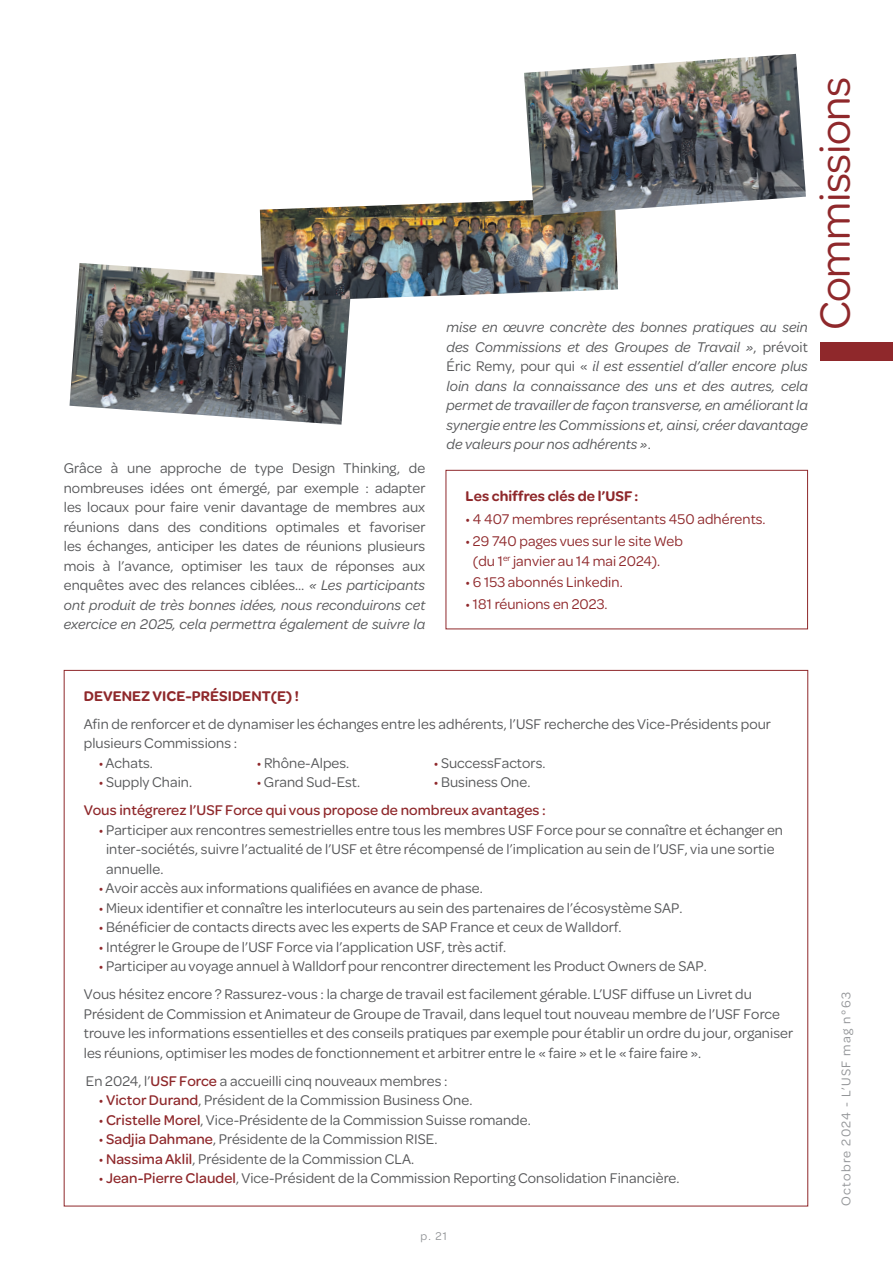
<style>
.page{position:relative;width:893px;height:1263px;background:#fff}
.page>*{position:absolute;margin:0;border:0;box-sizing:border-box;transform-origin:0 0}
.t1{font:45px "Omnes";letter-spacing:-.01em;color:#8f282b}
.t2{font:15px/19.5px "Omnes";letter-spacing:.005em;color:#57585a}
.t3{font:italic 15px/19.5px "Omnes";letter-spacing:.005em;color:#57585a;text-align:justify}
.t4{font:15px/19.5px "Omnes";letter-spacing:.005em;color:#8f282b}
.t5{font:500 15px/28px "Omnes";letter-spacing:.005em;color:#8f282b}
.t6{font:600 15px "Omnes";letter-spacing:.005em;color:#8f282b}
.t7{font:13.5px "Omnes";letter-spacing:.1em;color:#939598}
.t8{font:12px "Omnes";color:#939598}
.s1{font-style:italic}
.s2{font-style:normal}
.s3{color:#8f282b}
.s4{font-weight:400}
.s5{font-weight:400;color:#57585a}
.s6{font-weight:500;color:#8f282b}
</style>
<div class="page">
<div style="left:821px;top:342px;width:72px;height:18px;background:#8f282b"></div>
<div style="left:446px;top:470px;width:362px;height:159px;border:1px solid #8f282b"></div>
<img style="left:70px;top:263px;width:280px;height:162px">
<img style="left:260px;top:200px;width:358px;height:102px">
<img style="left:524px;top:54px;width:282px;height:162px">
<p class="t2" style="left:64px;top:458px;width:363px;text-align:justify">Grâce à une approche de type Design Thinking, de nombreuses idées ont émergé, par exemple : adapter les locaux pour faire venir davantage de membres aux réunions dans des conditions optimales et favoriser les échanges, anticiper les dates de réunions plusieurs mois à l’avance, optimiser les taux de réponses aux enquêtes avec des relances ciblées… <span class="s1">« Les participants ont produit de très bonnes idées, nous reconduirons cet exercice en 2025, cela permettra également de suivre la</span></p>
<p class="t3" style="left:446px;top:317px;width:363px">mise en œuvre concrète des bonnes pratiques au sein des Commissions et des Groupes de Travail »<span class="s2">, prévoit Éric Remy, pour qui «</span> il est essentiel d’aller encore plus loin dans la connaissance des uns et des autres, cela permet de travailler de façon transverse, en améliorant la synergie entre les Commissions et, ainsi, créer davantage de valeurs pour nos adhérents »<span class="s2">.</span></p>
<h1 class="t1" style="left:805px;top:330px;width:255px;rotate:-90deg">Commissions</h1>
<p class="t6" style="left:466px;top:485px;width:174px">Les chiffres clés de l’USF :</p>
<p class="t4" style="left:466px;top:509px;width:302px">• 4 407 membres représentants 450 adhérents.</p>
<p class="t4" style="left:473px;top:530px;width:211px;text-indent:-7px">• 29 740 pages vues sur le site Web (du 1<sup>er</sup> janvier au 14 mai 2024).</p>
<p class="t4" style="left:466px;top:571px;width:159px">• 6 153 abonnés Linkedin.</p>
<p class="t4" style="left:466px;top:593px;width:144px">• 181 réunions en 2023.</p>
<p class="t6" style="left:84px;top:685px;width:217px">DEVENEZ VICE-PRÉSIDENT(E) !</p>
<p class="t2" style="left:84px;top:713px;width:689px">Afin de renforcer et de dynamiser les échanges entre les adhérents, l’USF recherche des Vice-Présidents pour plusieurs Commissions :</p>
<p class="t2" style="left:99px;top:752px;width:56px"><span class="s3">•</span> Achats.</p>
<p class="t2" style="left:257px;top:752px;width:94px"><span class="s3">•</span> Rhône-Alpes.</p>
<p class="t2" style="left:434px;top:752px;width:113px"><span class="s3">•</span> SuccessFactors.</p>
<p class="t2" style="left:99px;top:772px;width:95px"><span class="s3">•</span> Supply Chain.</p>
<p class="t2" style="left:257px;top:772px;width:105px"><span class="s3">•</span> Grand Sud-Est.</p>
<p class="t5" style="left:84px;top:767px;width:464px;text-indent:350px"><span class="s4">•</span> <span class="s5">Business One.<br></span>Vous intégrerez l’USF Force qui vous propose de nombreux avantages :</p>
<p class="t2" style="left:106px;top:819px;width:678px;text-indent:-7px"><span class="s3">•</span> Participer aux rencontres semestrielles entre tous les membres USF Force pour se connaître et échanger en inter-sociétés, suivre l’actualité de l’USF et être récompensé de l’implication au sein de l’USF, via une sortie annuelle.</p>
<p class="t2" style="left:99px;top:878px;width:386px"><span class="s3">•</span> Avoir accès aux informations qualifiées en avance de phase.</p>
<p class="t2" style="left:99px;top:897px;width:585px"><span class="s3">•</span> Mieux identifier et connaître les interlocuteurs au sein des partenaires de l’écosystème SAP.</p>
<p class="t2" style="left:99px;top:917px;width:524px"><span class="s3">•</span> Bénéficier de contacts directs avec les experts de SAP France et ceux de Walldorf.</p>
<p class="t2" style="left:99px;top:936px;width:409px"><span class="s3">•</span> Intégrer le Groupe de l’USF Force via l’application USF, très actif.</p>
<p class="t2" style="left:84px;top:951px;width:670px;line-height:28px;text-indent:15px"><span class="s3">•</span> Participer au voyage annuel à Walldorf pour rencontrer directement les Product Owners de SAP.<br>Vous hésitez encore ? Rassurez-vous : la charge de travail est facilement gérable. L’USF diffuse un Livret du</p>
<p class="t2" style="left:84px;top:1003px;width:711px">Président de Commission et Animateur de Groupe de Travail, dans lequel tout nouveau membre de l’USF Force trouve les informations essentielles et des conseils pratiques par exemple pour établir un ordre du jour, organiser les réunions, optimiser les modes de fonctionnement et arbitrer entre le « faire » et le « faire faire ».</p>
<p class="t2" style="left:86px;top:1070px;width:363px">En 2024, l’<span class="s6">USF Force</span> a accueilli cinq nouveaux membres :</p>
<p class="t2" style="left:99px;top:1090px;width:375px"><span class="s3">•</span> <span class="s6">Victor Durand</span>, Président de la Commission Business One.</p>
<p class="t2" style="left:99px;top:1109px;width:434px"><span class="s3">•</span> <span class="s6">Cristelle Morel</span>, Vice-Présidente de la Commission Suisse romande.</p>
<p class="t2" style="left:99px;top:1129px;width:340px"><span class="s3">•</span> <span class="s6">Sadjia Dahmane</span>, Présidente de la Commission RISE.</p>
<p class="t2" style="left:99px;top:1148px;width:317px"><span class="s3">•</span> <span class="s6">Nassima Aklil</span>, Présidente de la Commission CLA.</p>
<p class="t2" style="left:99px;top:1168px;width:582px"><span class="s3">•</span> <span class="s6">Jean-Pierre Claudel</span>, Vice-Président de la Commission Reporting Consolidation Financière.</p>
<p class="t8" style="left:421px;top:1228px;width:28px">p. 21</p>
<p class="t7" style="left:837px;top:1206px;width:216px;rotate:-90deg">Octobre 2024 - L’USF mag n°63</p>
</div>
